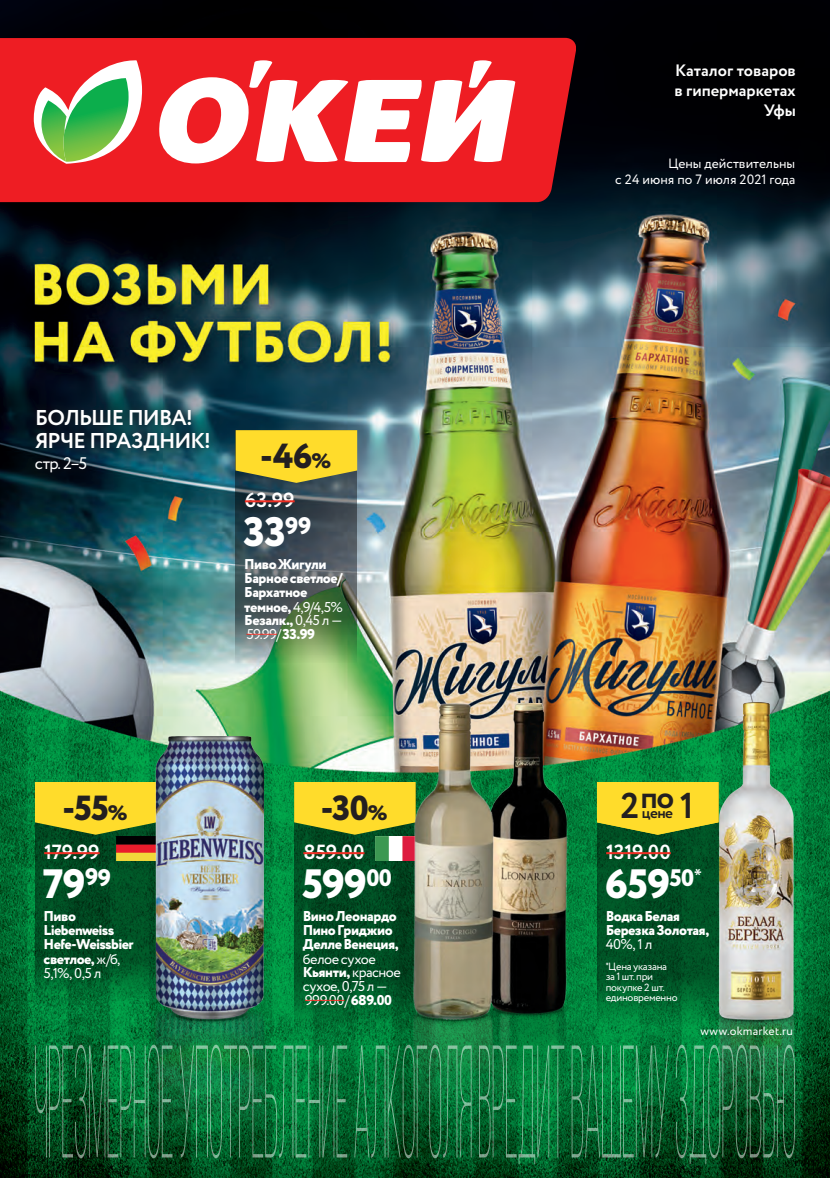
<style>
.page{position:relative;width:830px;height:1178px;background:#fff}
.page>*{position:absolute;margin:0;border:0;box-sizing:border-box;transform-origin:0 0}
.PrTag_RedPrice{font:800 40.95px "Circe";letter-spacing:-.02em;color:#fff}
.PrTag_Ypocene{font:700 35.85px "Circe";color:#231f20}
.t1{font:800 34.8px "Circe";color:#231f20}
.t2{font:700 21.45px/23.2px "Circe";letter-spacing:-.045em;color:#fff}
.PrTag_BlackPrice{font:700 20.55px "Circe";letter-spacing:-.005em;color:#fff}
.t3{font:16.8px "Circe";color:#fff}
.t4{font:700 16.5px/19.8px "Circe";color:#fff;text-align:right}
.pocene{font:700 15.15px "Circe";color:#231f20}
.DOMI_Product-Name{font:800 14.25px/14.2px "Circe";letter-spacing:-.035em;color:#fff}
.DOMI_Product-Name-2{font:14.25px/14.2px "Circe";letter-spacing:-.035em;color:#fff}
.t5{font:13.5px/16.2px "Circe";color:#fff;text-align:right}
.t6{font:12px "Circe";letter-spacing:.02em;color:#fff}
.Product-Name{font:10.5px/10.5px "Circe";letter-spacing:-.025em;color:#fff}
.s1{font-size:20.85px}
.s2{font-weight:400}
.s3{font-weight:800}
.s4{font-weight:700;font-size:35.85px}
.s5{font-family:"PT Sans";font-stretch:condensed}
</style>
<div class="page">
<img style="left:0;top:0;width:829px;height:1178px">
<div style="left:27px;top:401px;width:191px;height:80px;background:#231f20;opacity:.75"></div>
<svg style="left:294px;top:835px;width:105px;height:193px;fill:#004f24"></svg>
<hr style="left:305px;top:1000px;width:39px;height:1px;background:#ed2d22">
<svg style="left:294px;top:782px;width:105px;height:53px"></svg>
<hr style="left:303px;top:852px;width:61px;height:2px;background:#ed2d22">
<img style="left:375px;top:837px;width:24px;height:23px">
<img style="left:505px;top:703px;width:75px;height:342px">
<img style="left:399px;top:703px;width:106px;height:342px">
<svg style="left:596px;top:835px;width:104px;height:190px;fill:#005426"></svg>
<hr style="left:606px;top:852px;width:64px;height:2px;background:#ed2d22">
<img style="left:700px;top:703px;width:109px;height:412px">
<svg style="left:596px;top:782px;width:122px;height:53px"></svg>
<svg style="left:235px;top:483px;width:122px;height:179px"></svg>
<hr style="left:246px;top:634px;width:31px;height:1px;background:#ed2d22">
<svg style="left:235px;top:430px;width:122px;height:53px"></svg>
<hr style="left:245px;top:500px;width:49px;height:2px;background:#ed2d22">
<svg style="left:35px;top:835px;width:117px;height:166px;fill:#004f24"></svg>
<svg style="left:35px;top:782px;width:117px;height:53px"></svg>
<hr style="left:44px;top:852px;width:56px;height:2px;background:#ed2d22">
<img style="left:116px;top:837px;width:36px;height:23px">
<img style="left:152px;top:736px;width:115px;height:309px">
<svg style="left:35px;top:1045px;width:759px;height:119px"></svg>
<div style="left:0;top:38px;width:575px;height:164px;background:#ee1d23"></div>
<svg style="left:158px;top:60px;width:357px;height:103px"></svg>
<svg style="left:33px;top:59px;width:109px;height:105px"></svg>
<p class="t4" style="left:674px;top:61px;width:123px">Каталог товаров в гипермаркетах<br>Уфы</p>
<p class="t5" style="left:615px;top:156px;width:181px">Цены действительны<br>с 24 июня по 7 июля 2021 года</p>
<h3 class="t2" style="left:35px;top:407px;width:177px">БОЛЬШЕ ПИВА!<br>ЯРЧЕ ПРАЗДНИК!</h3>
<p class="t3" style="left:35px;top:452px;width:54px">стр. 2–5</p>
<p class="t1" style="left:260px;top:432px;width:73px">-46<span class="s1">%</span></p>
<p class="PrTag_BlackPrice" style="left:245px;top:487px;width:51px">63.99</p>
<p class="PrTag_RedPrice" style="left:243px;top:504px;width:69px">33<sup>99</sup></p>
<p class="DOMI_Product-Name" style="left:244px;top:558px;width:100px">Пиво Жигули<br>Барное светлое/<br>Бархатное темное, <span class="s2">4,9/4,5%</span></p>
<p class="DOMI_Product-Name" style="left:244px;top:614px;width:100px">Безалк., <span class="s2">0,45 л —</span></p>
<p class="DOMI_Product-Name-2" style="left:246px;top:627px;width:70px">59.99/<span class="s3">33.99</span></p>
<p class="t1" style="left:62px;top:784px;width:67px">-55<span class="s1">%</span></p>
<p class="t1" style="left:320px;top:784px;width:68px">-30<span class="s1">%</span></p>
<p class="PrTag_Ypocene" style="left:620px;top:781px;width:20px">2</p>
<p class="pocene" style="left:640px;top:802px;width:35px"><sup>по</sup>цене</p>
<p class="t1" style="left:631px;top:784px;width:64px">-0<span class="s1">%</span><span class="s4">1</span></p>
<p class="PrTag_BlackPrice" style="left:44px;top:838px;width:57px">179.99</p>
<p class="PrTag_BlackPrice" style="left:303px;top:838px;width:63px">859.00</p>
<p class="PrTag_BlackPrice" style="left:606px;top:838px;width:66px">1319.00</p>
<p class="PrTag_RedPrice" style="left:43px;top:856px;width:70px">79<sup>99</sup></p>
<p class="PrTag_RedPrice" style="left:302px;top:856px;width:91px">599<sup>00</sup></p>
<p class="PrTag_RedPrice" style="left:604px;top:856px;width:99px">659<sup>50</sup><sup>*</sup></p>
<p class="DOMI_Product-Name" style="left:44px;top:909px;width:92px">Пиво<br>Liebenweiss<br>Hefe-Weissbier светлое, <span class="s2">ж/б,<br>5,1%, 0,5 л</span></p>
<p class="DOMI_Product-Name" style="left:303px;top:909px;width:98px">Вино Леонардо<br>Пино Гриджио<br>Делле Венеция, <span class="s2">белое сухое</span></p>
<p class="DOMI_Product-Name-2" style="left:303px;top:965px;width:100px"><span class="s3">Кьянти,</span> красное сухое, 0,75 л —</p>
<p class="DOMI_Product-Name-2" style="left:305px;top:993px;width:88px">999.00/<span class="s3">689.00</span></p>
<p class="DOMI_Product-Name" style="left:605px;top:909px;width:105px">Водка Белая<br>Березка Золотая,<br><span class="s2">40%, 1 л</span></p>
<p class="Product-Name" style="left:605px;top:961px;width:63px"><span class="s5">*</span>Цена указана</p>
<p class="Product-Name" style="left:605px;top:972px;width:49px">за 1 шт. при</p>
<p class="Product-Name" style="left:605px;top:982px;width:73px">покупке2 шт. единовременно</p>
<p class="t6" style="left:700px;top:1023px;width:94px">www.okmarket.ru</p>
</div>
